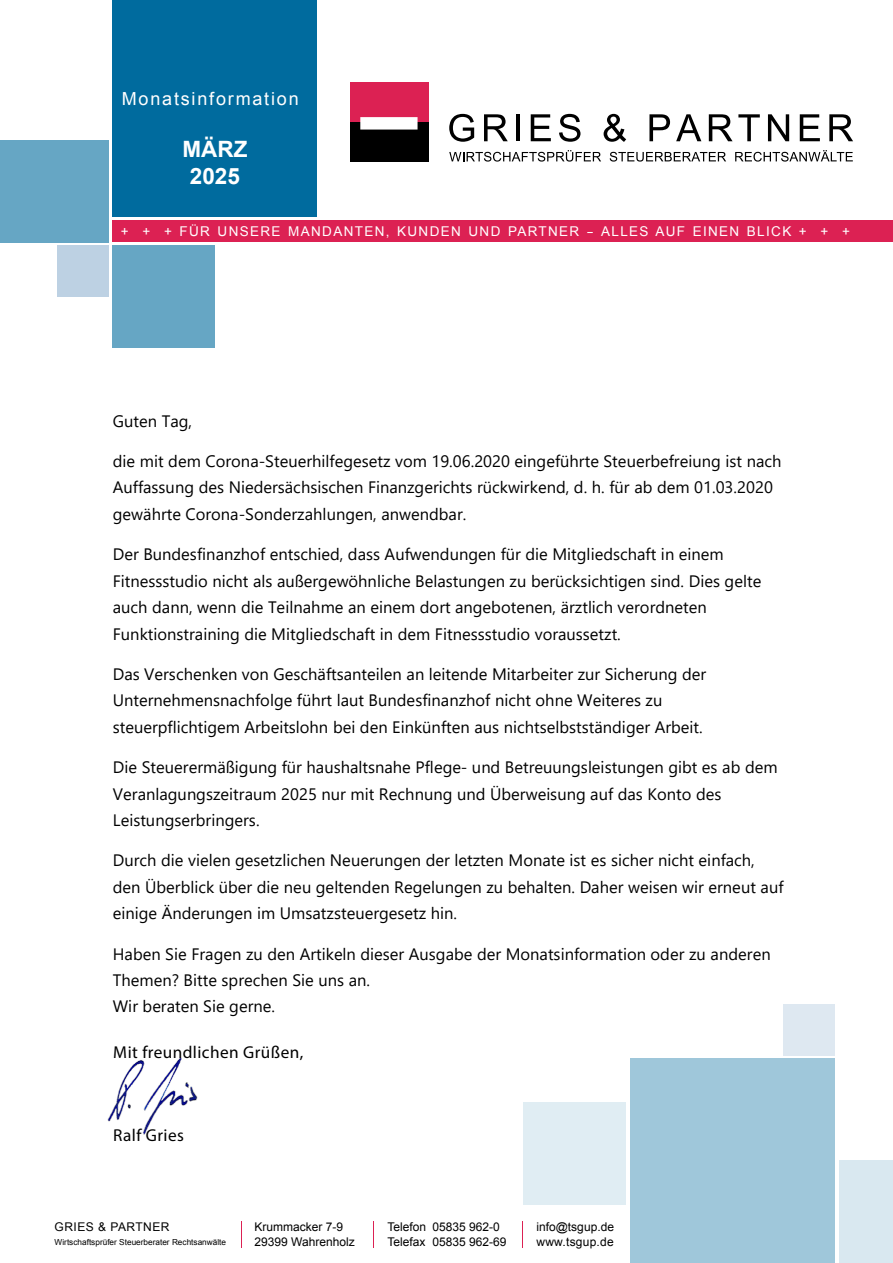
<style>
.page{position:relative;width:893px;height:1263px;background:#fff}
.page>*{position:absolute;margin:0;border:0;box-sizing:border-box;transform-origin:0 0}
.t1{font:700 22.5px "Arial";color:#fff}
.t2{font:18px "Arial";letter-spacing:.1em;color:#fff}
.t3{font:17.25px "Myriad Pro";letter-spacing:.025em;color:#000}
.t4{font:16.5px/26.4px "Segoe UI";color:#000}
.t5{font:13.5px "Arial";letter-spacing:.1em;color:#fff}
.t6{font:12px "Arial";color:#000}
.t7{font:12px "Arial";letter-spacing:.04em;color:#000}
.t8{font:12px "Arial";letter-spacing:.02em;color:#000}
.t9{font:8.25px "Arial";color:#000}
</style>
<div class="page">
<div style="left:113px;top:0;width:204px;height:217px;background:#006b9e"></div>
<div style="left:630px;top:1058px;width:205px;height:205px;background:#9fc7da"></div>
<div style="left:523px;top:1102px;width:102px;height:102px;background:#e0edf3"></div>
<div style="left:113px;top:246px;width:102px;height:102px;background:#66a6c4"></div>
<div style="left:58px;top:246px;width:51px;height:51px;background:#bdd1e3"></div>
<div style="left:783px;top:1004px;width:52px;height:51px;background:#dee8f1"></div>
<div style="left:839px;top:1160px;width:54px;height:103px;background:#d9e8f0"></div>
<div style="left:0;top:140px;width:109px;height:102px;background:#66a6c4"></div>
<div style="left:113px;top:221px;width:779px;height:21px;background:#dc2153"></div>
<svg style="left:449px;top:114px;width:25px;height:28px"></svg>
<svg style="left:484px;top:114px;width:24px;height:27px"></svg>
<hr style="left:516px;top:114px;width:4px;height:27px;background:#000">
<svg style="left:531px;top:114px;width:20px;height:27px"></svg>
<svg style="left:559px;top:114px;width:21px;height:28px"></svg>
<svg style="left:604px;top:114px;width:22px;height:28px"></svg>
<svg style="left:649px;top:114px;width:21px;height:27px"></svg>
<svg style="left:676px;top:114px;width:25px;height:27px"></svg>
<svg style="left:709px;top:114px;width:51px;height:27px"></svg>
<svg style="left:768px;top:114px;width:21px;height:27px"></svg>
<svg style="left:800px;top:114px;width:20px;height:27px"></svg>
<svg style="left:829px;top:114px;width:24px;height:27px"></svg>
<svg style="left:449px;top:150px;width:152px;height:12px"></svg>
<svg style="left:610px;top:152px;width:116px;height:10px"></svg>
<svg style="left:735px;top:150px;width:118px;height:12px"></svg>
<div style="left:350px;top:82px;width:79px;height:40px;background:#dc2153"></div>
<div style="left:350px;top:122px;width:79px;height:39px;background:#000"></div>
<div style="left:360px;top:117px;width:58px;height:13px;background:#fff"></div>
<svg style="left:241px;top:1221px;width:1px;height:27px"></svg>
<svg style="left:373px;top:1221px;width:1px;height:27px"></svg>
<svg style="left:522px;top:1221px;width:1px;height:27px"></svg>
<img style="left:107px;top:1057px;width:91px;height:78px">
<p class="t2" style="left:122px;top:87px;width:178px">Monatsinformation</p>
<p class="t1" style="left:182px;top:135px;width:66px">MÄRZ</p>
<p class="t1" style="left:190px;top:162px;width:52px">2025</p>
<p class="t5" style="left:121px;top:222px;width:731px">+ + + FÜR UNSERE MANDANTEN, KUNDEN UND PARTNER - ALLES AUF EINEN BLICK + + +</p>
<p class="t4" style="left:113px;top:406px;width:81px">Guten Tag,</p>
<p class="t4" style="left:113px;top:446px;width:670px">die mit dem Corona-Steuerhilfegesetz vom 19.06.2020 eingeführte Steuerbefreiung ist nach<br>Auffassung des Niedersächsischen Finanzgerichts rückwirkend, d. h. für ab dem 01.03.2020 gewährte Corona-Sonderzahlungen, anwendbar.</p>
<p class="t4" style="left:113px;top:540px;width:650px">Der Bundesfinanzhof entschied, dass Aufwendungen für die Mitgliedschaft in einem Fitnessstudio nicht als außergewöhnliche Belastungen zu berücksichtigen sind. Dies gelte auch dann, wenn die Teilnahme an einem dort angebotenen, ärztlich verordneten Funktionstraining die Mitgliedschaft in dem Fitnessstudio voraussetzt.</p>
<p class="t4" style="left:113px;top:659px;width:595px">Das Verschenken von Geschäftsanteilen an leitende Mitarbeiter zur Sicherung der<br>Unternehmensnachfolge führt laut Bundesfinanzhof nicht ohne Weiteres zu steuerpflichtigem Arbeitslohn bei den Einkünften aus nichtselbstständiger Arbeit.</p>
<p class="t4" style="left:113px;top:752px;width:666px">Die Steuerermäßigung für haushaltsnahe Pflege- und Betreuungsleistungen gibt es ab dem<br>Veranlagungszeitraum 2025 nur mit Rechnung und Überweisung auf das Konto des<br>Leistungserbringers.</p>
<p class="t4" style="left:113px;top:846px;width:672px">Durch die vielen gesetzlichen Neuerungen der letzten Monate ist es sicher nicht einfach, den Überblick über die neu geltenden Regelungen zu behalten. Daher weisen wir erneut auf einige Änderungen im Umsatzsteuergesetz hin.</p>
<p class="t4" style="left:113px;top:939px;width:659px">Haben Sie Fragen zu den Artikeln dieser Ausgabe der Monatsinformation oder zu anderen<br>Themen? Bitte sprechen Sie uns an.<br>Wir beraten Sie gerne.</p>
<p class="t3" style="left:113px;top:1041px;width:192px">Mit freundlichen Grüßen,</p>
<p class="t3" style="left:113px;top:1124px;width:72px">Ralf Gries</p>
<p class="t7" style="left:55px;top:1219px;width:116px">GRIES &amp; PARTNER</p>
<p class="t9" style="left:55px;top:1237px;width:173px">Wirtschaftsprüfer Steuerberater Rechtsanwälte</p>
<p class="t6" style="left:254px;top:1219px;width:90px">Krummacker 7-9</p>
<p class="t6" style="left:254px;top:1233px;width:102px">29399 Wahrenholz</p>
<p class="t6" style="left:387px;top:1219px;width:114px">Telefon 05835 962-0</p>
<p class="t6" style="left:387px;top:1233px;width:121px">Telefax 05835 962-69</p>
<p class="t6" style="left:536px;top:1219px;width:79px">info@tsgup.de</p>
<p class="t8" style="left:536px;top:1233px;width:79px">www.tsgup.de</p>
</div>
